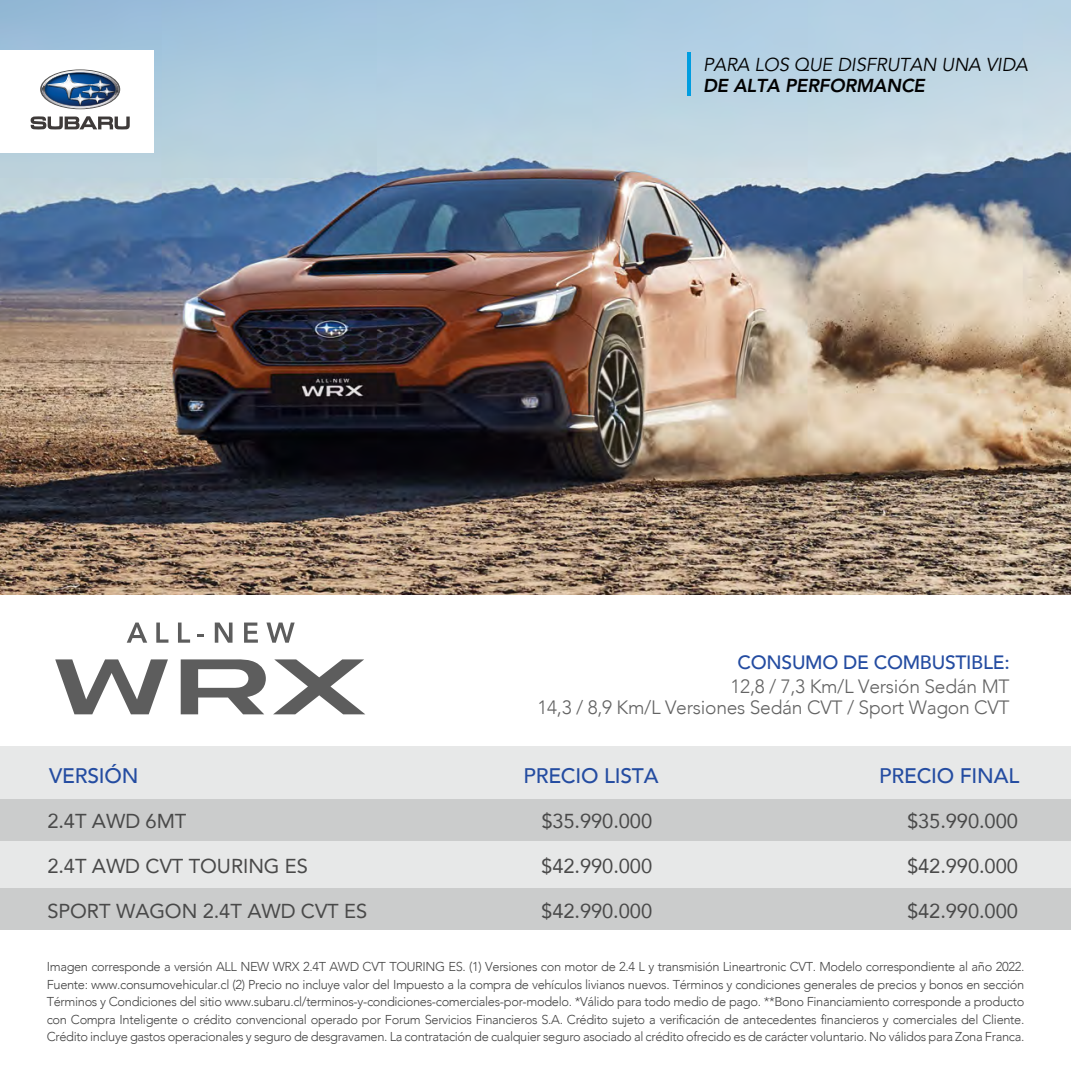
<style>
.page{position:relative;width:1071px;height:1085px;background:#fff}
.page>*{position:absolute;margin:0;border:0;box-sizing:border-box;transform-origin:0 0}
.t1{font:500 21px "Avenir";letter-spacing:-.01em;color:#244ca1}
.t2{font:20.12px "Avenir";letter-spacing:-.005em;color:#494949}
.t3{font:300 19.25px/21px "Avenir";letter-spacing:-.015em;color:#636363;text-align:right}
.t4{font:500 19.25px "Avenir";letter-spacing:-.015em;color:#244ca1}
.t5{font:italic 18.55px "Avenir LT Std";letter-spacing:-.01em;color:#020202}
.t6{font:italic 800 18.55px "Avenir LT Std";letter-spacing:-.01em;color:#020202}
.t7{font:300 12.78px/17.5px "Avenir";letter-spacing:-.025em;color:#444;text-align:justify}
</style>
<div class="page">
<img style="left:0;top:0;width:1071px;height:594px">
<hr style="left:688px;top:52px;width:3px;height:44px;background:#009de0">
<div style="left:0;top:50px;width:154px;height:103px;background:#fff"></div>
<svg style="left:31px;top:116px;width:99px;height:13px"></svg>
<svg style="left:41px;top:70px;width:79px;height:39px"></svg>
<div style="left:0;top:746px;width:1071px;height:184px;background:#e7e8e8"></div>
<div style="left:0;top:798px;width:1071px;height:42px;background:#cbcccc"></div>
<div style="left:0;top:888px;width:1071px;height:42px;background:#cbcccc"></div>
<svg style="left:127px;top:622px;width:20px;height:20px"></svg>
<svg style="left:156px;top:622px;width:12px;height:20px"></svg>
<svg style="left:178px;top:622px;width:12px;height:20px"></svg>
<svg style="left:197px;top:634px;width:7px;height:3px"></svg>
<svg style="left:215px;top:622px;width:18px;height:20px"></svg>
<svg style="left:244px;top:622px;width:14px;height:20px"></svg>
<svg style="left:266px;top:622px;width:29px;height:20px"></svg>
<svg style="left:55px;top:659px;width:113px;height:55px"></svg>
<svg style="left:181px;top:659px;width:85px;height:55px"></svg>
<svg style="left:273px;top:659px;width:92px;height:55px"></svg>
<h3 class="t5" style="left:703px;top:54px;width:326px">PARA LOS QUE DISFRUTAN UNA VIDA</h3>
<h3 class="t6" style="left:703px;top:74px;width:223px">DE ALTA PERFORMANCE</h3>
<h3 class="t4" style="left:738px;top:645px;width:274px">CONSUMO DE COMBUSTIBLE:</h3>
<h3 class="t3" style="left:538px;top:676px;width:474px">12,8 / 7,3 Km/L Versión Sedán MT<br>14,3 / 8,9 Km/L Versiones Sedán CVT / Sport Wagon CVT</h3>
<h1 class="t1" style="left:49px;top:757px;width:91px">VERSIÓN</h1>
<h1 class="t1" style="left:524px;top:757px;width:136px">PRECIO LISTA</h1>
<h1 class="t1" style="left:879px;top:757px;width:142px">PRECIO FINAL</h1>
<h2 class="t2" style="left:47px;top:805px;width:141px">2.4T AWD 6MT</h2>
<h2 class="t2" style="left:541px;top:805px;width:112px">$35.990.000</h2>
<h2 class="t2" style="left:907px;top:805px;width:112px">$35.990.000</h2>
<h2 class="t2" style="left:47px;top:849px;width:262px">2.4T AWD CVT TOURING ES</h2>
<h2 class="t2" style="left:541px;top:849px;width:112px">$42.990.000</h2>
<h2 class="t2" style="left:907px;top:849px;width:112px">$42.990.000</h2>
<h2 class="t2" style="left:47px;top:894px;width:321px">SPORT WAGON 2.4T AWD CVT ES</h2>
<h2 class="t2" style="left:541px;top:894px;width:112px">$42.990.000</h2>
<h2 class="t2" style="left:907px;top:894px;width:112px">$42.990.000</h2>
<p class="t7" style="left:47px;top:957px;width:979px">Imagen corresponde a versión ALL NEW WRX 2.4T AWD CVT TOURING ES. (1) Versiones con motor de 2.4 L y transmisión Lineartronic CVT. Modelo correspondiente al año 2022.<br>Fuente: www.consumovehicular.cl (2) Precio no incluye valor del Impuesto a la compra de vehículos livianos nuevos. Términos y condiciones generales de precios y bonos en sección Términos y Condiciones del sitio www.subaru.cl/terminos-y-condiciones-comerciales-por-modelo. *Válido para todo medio de pago. **Bono Financiamiento corresponde a producto con Compra Inteligente o crédito convencional operado por Forum Servicios Financieros S.A. Crédito sujeto a verificación de antecedentes financieros y comerciales del Cliente.<br>Crédito incluye gastos operacionales y seguro de desgravamen. La contratación de cualquier seguro asociado al crédito ofrecido es de carácter voluntario. No válidos para Zona Franca.</p>
</div>
